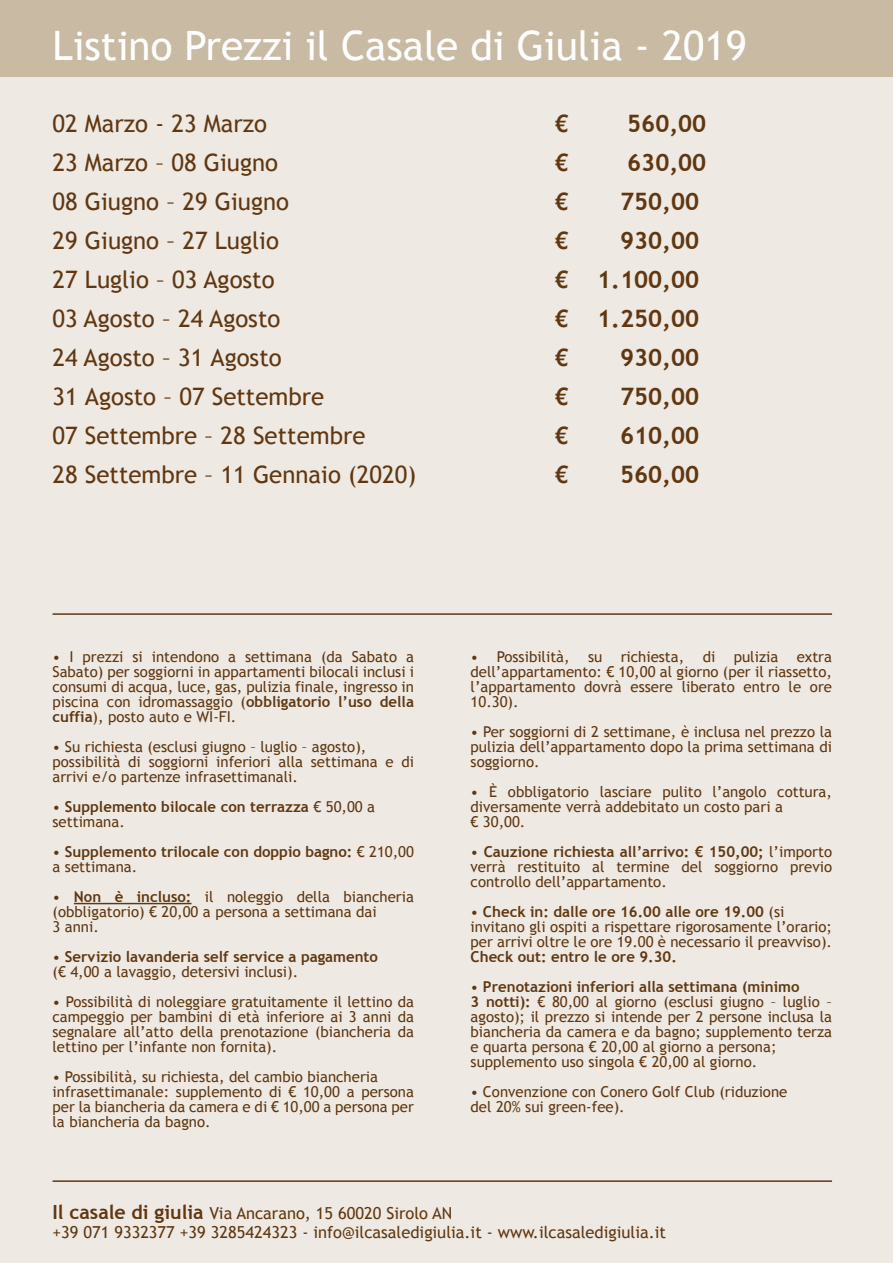
<style>
.page{position:relative;width:893px;height:1263px;background:#eee9e2}
.page>*{position:absolute;margin:0;border:0;box-sizing:border-box;transform-origin:0 0}
.t1{font:40.5px "Trebuchet MS";color:#fff}
.t2{font:24px/39px "Trebuchet MS";color:#603711}
.t3{font:700 24px/39px "Trebuchet MS";color:#603711;text-align:justify}
.t4{font:16.5px/19.5px "Trebuchet MS";color:#603711}
.t5{font:15px/15px "Trebuchet MS";color:#603711}
.t6{font:700 15px/15px "Trebuchet MS";color:#603711}
.s1{font-weight:700}
.s2{font-weight:400}
.s3{font-weight:700;font-size:19.5px}
</style>
<div class="page">
<div style="left:0;top:0;width:893px;height:77px;background:#c9baa3"></div>
<hr style="left:74px;top:903px;width:117px;height:1px;background:#603711">
<hr style="left:53px;top:613px;width:779px;height:2px;background:#603711">
<hr style="left:53px;top:1180px;width:779px;height:2px;background:#603711">
<h1 class="t1" style="left:53px;top:20px;width:696px">Listino Prezzi il Casale di Giulia - 2019</h1>
<h2 class="t2" style="left:53px;top:104px;width:365px">02 Marzo - 23 Marzo<br>23 Marzo – 08 Giugno<br>08 Giugno – 29 Giugno<br>29 Giugno – 27 Luglio<br>27 Luglio – 03 Agosto<br>03 Agosto – 24 Agosto<br>24 Agosto – 31 Agosto<br>31 Agosto – 07 Settembre<br>07 Settembre – 28 Settembre<br>28 Settembre – 11 Gennaio (2020)</h2>
<h2 class="t3" style="left:555px;top:104px;width:16px">€ € € € € € € € € €</h2>
<h2 class="t3" style="left:627px;top:104px;width:81px">560,00</h2>
<h2 class="t3" style="left:627px;top:143px;width:81px">630,00</h2>
<h2 class="t3" style="left:620px;top:182px;width:81px">750,00</h2>
<h2 class="t3" style="left:620px;top:221px;width:81px">930,00</h2>
<h2 class="t3" style="left:597px;top:260px;width:103px">1.100,00</h2>
<h2 class="t3" style="left:597px;top:299px;width:103px">1.250,00</h2>
<h2 class="t3" style="left:620px;top:338px;width:81px">930,00</h2>
<h2 class="t3" style="left:620px;top:377px;width:81px">750,00</h2>
<h2 class="t3" style="left:620px;top:416px;width:81px">610,00</h2>
<h2 class="t3" style="left:620px;top:455px;width:81px">560,00</h2>
<p class="t5" style="left:53px;top:649px;width:363px;text-align:justify">• I prezzi si intendono a settimana (da Sabato a Sabato) per soggiorni in appartamenti bilocali inclusi i consumi di acqua, luce, gas, pulizia finale, ingresso in piscina con idromassaggio (<span class="s1">obbligatorio l’uso della cuffia</span>), posto auto e WI-FI.</p>
<p class="t5" style="left:53px;top:739px;width:363px">• Su richiesta (esclusi giugno – luglio – agosto), possibilità di soggiorni inferiori alla settimana e di arrivi e/o partenze infrasettimanali.</p>
<p class="t6" style="left:53px;top:799px;width:324px"><span class="s2">•</span> Supplemento bilocale con terrazza <span class="s2">€ 50,00 a settimana.</span></p>
<p class="t6" style="left:53px;top:844px;width:363px"><span class="s2">•</span> Supplemento trilocale con doppio bagno: <span class="s2">€ 210,00 a settimana.</span></p>
<p class="t5" style="left:53px;top:889px;width:363px">• <span class="s1">Non è incluso:</span> il noleggio della biancheria (obbligatorio) € 20,00 a persona a settimana dai<br>3 anni.</p>
<p class="t6" style="left:53px;top:949px;width:327px"><span class="s2">•</span> Servizio lavanderia self service a pagamento <span class="s2">(€ 4,00 a lavaggio, detersivi inclusi).</span></p>
<p class="t5" style="left:53px;top:994px;width:363px;text-align:justify">• Possibilità di noleggiare gratuitamente il lettino da campeggio per bambini di età inferiore ai 3 anni da segnalare all’atto della prenotazione (biancheria da lettino per l’infante non fornita).</p>
<p class="t5" style="left:53px;top:1069px;width:363px">• Possibilità, su richiesta, del cambio biancheria infrasettimanale: supplemento di € 10,00 a persona per la biancheria da camera e di € 10,00 a persona per la biancheria da bagno.</p>
<p class="t5" style="left:471px;top:649px;width:363px;text-align:justify">• Possibilità, su richiesta, di pulizia extra dell’appartamento: € 10,00 al giorno (per il riassetto, l’appartamento dovrà essere liberato entro le ore 10.30).</p>
<p class="t5" style="left:471px;top:724px;width:363px;text-align:justify">• Per soggiorni di 2 settimane, è inclusa nel prezzo la pulizia dell’appartamento dopo la prima settimana di soggiorno.</p>
<p class="t5" style="left:471px;top:784px;width:363px">• È obbligatorio lasciare pulito l’angolo cottura, diversamente verrà addebitato un costo pari a<br>€ 30,00.</p>
<p class="t5" style="left:471px;top:844px;width:363px;text-align:justify">• <span class="s1">Cauzione richiesta all’arrivo: € 150,00;</span> l’importo verrà restituito al termine del soggiorno previo controllo dell’appartamento.</p>
<p class="t5" style="left:471px;top:904px;width:363px">• <span class="s1">Check in: dalle ore 16.00 alle ore 19.00</span> (si invitano gli ospiti a rispettare rigorosamente l’orario; per arrivi oltre le ore 19.00 è necessario il preavviso).</p>
<p class="t6" style="left:471px;top:949px;width:208px">Check out: entro le ore 9.30.</p>
<p class="t5" style="left:471px;top:979px;width:363px">• <span class="s1">Prenotazioni inferiori alla settimana (minimo<br>3 notti):</span> € 80,00 al giorno (esclusi giugno – luglio – agosto); il prezzo si intende per 2 persone inclusa la biancheria da camera e da bagno; supplemento terza e quarta persona € 20,00 al giorno a persona; supplemento uso singola € 20,00 al giorno.</p>
<p class="t5" style="left:471px;top:1084px;width:318px">• Convenzione con Conero Golf Club (riduzione del 20% sui green-fee).</p>
<p class="t4" style="left:53px;top:1203px;width:615px"><span class="s3">Il casale di giulia</span> Via Ancarano, 15 60020 Sirolo AN<br>+39 071 9332377 +39 3285424323 - info@ilcasaledigiulia.it - www.ilcasaledigiulia.it</p>
</div>
